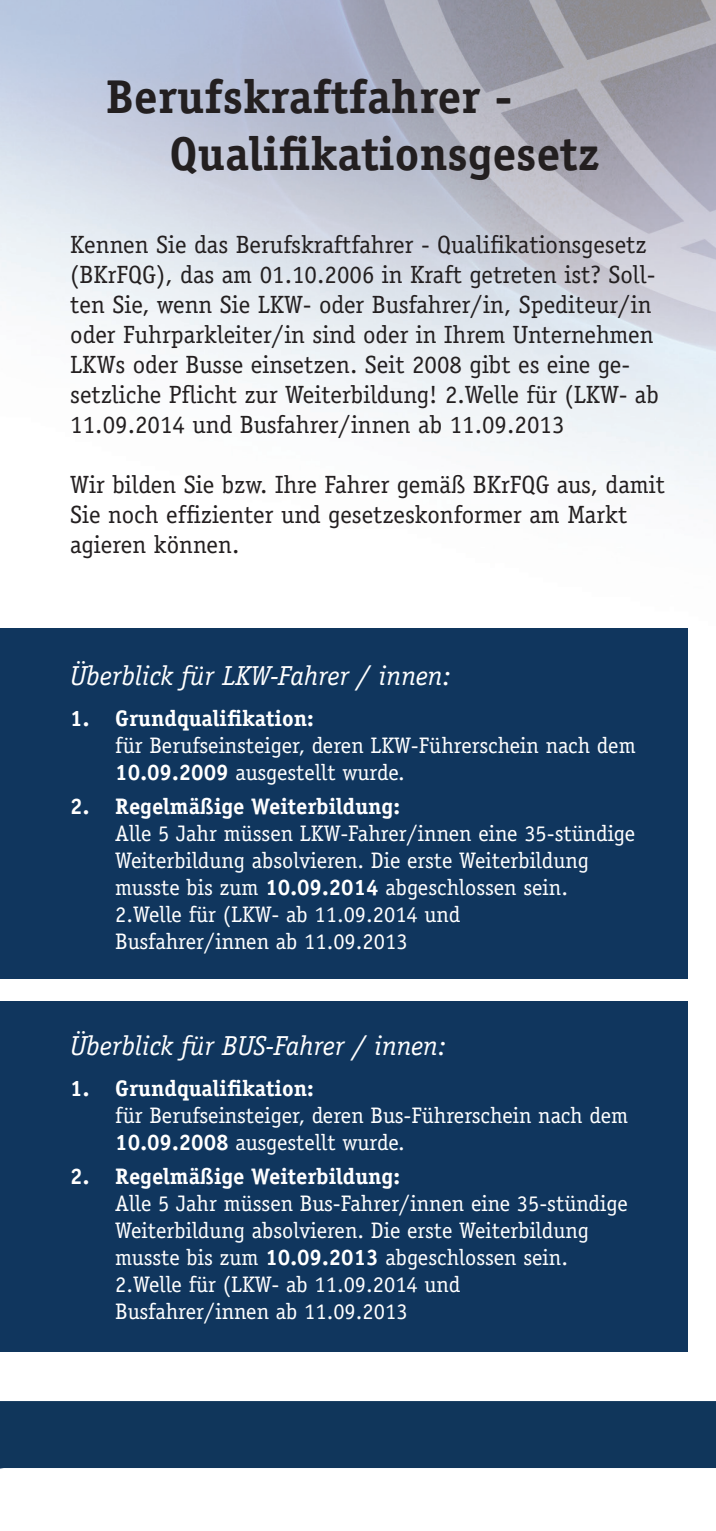
<style>
.page{position:relative;width:716px;height:1531px;background:#fff}
.page>*{position:absolute;margin:0;border:0;box-sizing:border-box;transform-origin:0 0}
.t1{font:700 47.5px/57px "Officina Serif";color:#231f20}
.t2{font:italic 27.5px "Officina Serif";color:#fff}
.t3{font:25px/30px "Officina Serif";color:#231f20}
.t4{font:22.5px/27px "Officina Serif";color:#fff}
.t5{font:700 22.5px "Officina Serif";color:#fff}
.s1{font-weight:700}
</style>
<div class="page">
<div style="left:0;top:1401px;width:716px;height:67px;background:#10365b"></div>
<img style="left:90px;top:0;width:626px;height:842px">
<div style="left:0;top:1001px;width:687px;height:351px;background:#10365e"></div>
<div style="left:0;top:628px;width:687px;height:351px;background:#10365e"></div>
<h1 class="t1" style="left:170px;top:68px;width:432px;text-indent:-64px">Berufskraftfahrer -<br>Qualifikationsgesetz</h1>
<p class="t3" style="left:70px;top:229px;width:590px">Kennen Sie das Berufskraftfahrer - Qualifikationsgesetz (BKrFQG), das am 01.10.2006 in Kraft getreten ist? Soll&shy;ten Sie, wenn Sie LKW- oder Busfahrer/in, Spediteur/in oder Fuhrparkleiter/in sind oder in Ihrem Unternehmen LKWs oder Busse einsetzen. Seit 2008 gibt es eine ge&shy;setzliche Pflicht zur Weiterbildung! 2.Welle für (LKW- ab 11.09.2014 und Busfahrer/innen ab 11.09.2013</p>
<p class="t3" style="left:70px;top:469px;width:596px">Wir bilden Sie bzw. Ihre Fahrer gemäß BKrFQG aus, damit<br>Sie noch effizienter und gesetzeskonformer am Markt agieren können.</p>
<p class="t2" style="left:70px;top:660px;width:382px">Überblick für LKW-Fahrer / innen:</p>
<p class="t5" style="left:70px;top:704px;width:245px">1. Grundqualifikation:</p>
<p class="t4" style="left:115px;top:732px;width:522px">für Berufseinsteiger, deren LKW-Führerschein nach dem<br><span class="s1">10.09.2009</span> ausgestellt wurde.</p>
<p class="t5" style="left:70px;top:793px;width:331px">2. Regelmäßige Weiterbildung:</p>
<p class="t4" style="left:115px;top:820px;width:521px">Alle 5 Jahr müssen LKW-Fahrer/innen eine 35-stündige Weiterbildung absolvieren. Die erste Weiterbildung musste bis zum <span class="s1">10.09.2014</span> abgeschlossen sein.<br>2.Welle für (LKW- ab 11.09.2014 und<br>Busfahrer/innen ab 11.09.2013</p>
<p class="t2" style="left:70px;top:1029px;width:377px">Überblick für BUS-Fahrer / innen:</p>
<p class="t5" style="left:70px;top:1074px;width:245px">1. Grundqualifikation:</p>
<p class="t4" style="left:115px;top:1101px;width:514px">für Berufseinsteiger, deren Bus-Führerschein nach dem<br><span class="s1">10.09.2008</span> ausgestellt wurde.</p>
<p class="t5" style="left:70px;top:1162px;width:331px">2. Regelmäßige Weiterbildung:</p>
<p class="t4" style="left:115px;top:1190px;width:514px">Alle 5 Jahr müssen Bus-Fahrer/innen eine 35-stündige Weiterbildung absolvieren. Die erste Weiterbildung musste bis zum <span class="s1">10.09.2013</span> abgeschlossen sein.<br>2.Welle für (LKW- ab 11.09.2014 und<br>Busfahrer/innen ab 11.09.2013</p>
</div>
